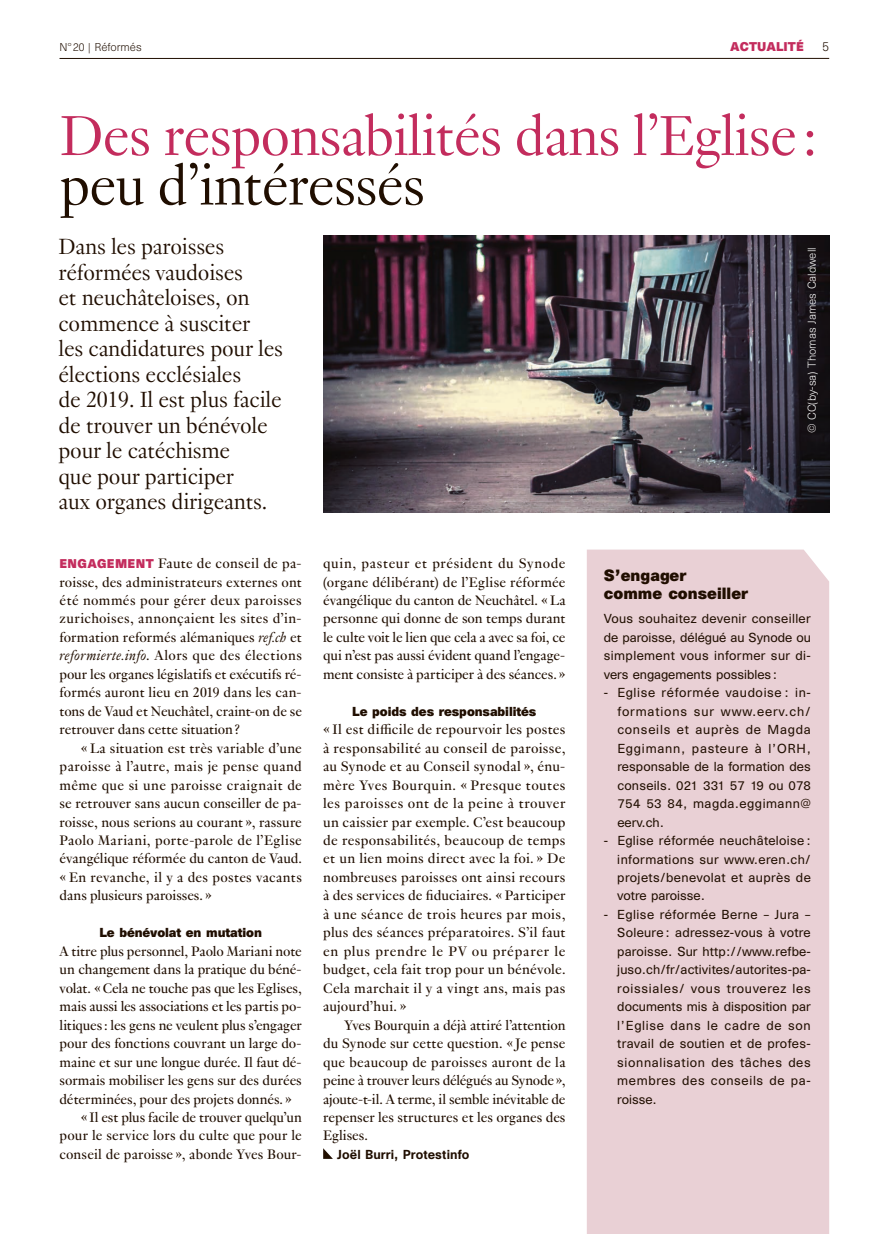
<style>
.page{position:relative;width:893px;height:1234px;background:#fff}
.page>*{position:absolute;margin:0;border:0;box-sizing:border-box;transform-origin:0 0}
.t1{font:300 61.5px "Genath";letter-spacing:-.02em;color:#c32c5d}
.t2{font:300 61.5px "Genath";letter-spacing:-.02em;color:#200e00}
.t3{font:300 24px/25.5px "Genath";letter-spacing:-.01em;color:#200e00}
.t4{font:15px/18.5px "Genath";letter-spacing:-.005em;color:#200e00;text-align:justify}
.t5{font:700 15px/18.5px "Unica SB";color:#200e00}
.t6{font:12px/18.5px "Unica SB";letter-spacing:.03em;color:#200e00;text-align:justify}
.t7{font:700 12px "Unica SB";letter-spacing:-.01em;color:#200e00}
.t8{font:500 12px "Unica SB";letter-spacing:.01em;color:#200e00}
.t9{font:300 12px "Unica SB";color:#200e00}
.t10{font:700 11.7px "Unica SB";letter-spacing:.01em;color:#c32c5d}
.t11{font:300 10.5px "Unica SB";color:#fff}
.t12{font:300 10.5px "Unica SB";color:#200e00}
.s1{font-family:"Unica SB";font-weight:700;font-size:11.7px;color:#c32c5d}
.s2{font-style:italic}
</style>
<div class="page">
<svg style="left:323px;top:1148px;width:9px;height:10px"></svg>
<img style="left:323px;top:236px;width:506px;height:276px">
<div style="left:587px;top:549px;width:242px;height:684px;background:#e9d0d5"></div>
<hr style="left:60px;top:58px;width:769px;height:1px;background:#200e00">
<p class="t12" style="left:60px;top:41px;width:84px">N° 20 | Réformés</p>
<p class="t10" style="left:730px;top:39px;width:75px">ACTUALITÉ</p>
<p class="t9" style="left:823px;top:40px;width:8px">5</p>
<h1 class="t1" style="left:60px;top:92px;width:759px">Des responsabilités dans l’Eglise :</h1>
<h1 class="t2" style="left:60px;top:142px;width:367px">peu d’intéressés</h1>
<p class="t3" style="left:58px;top:232px;width:226px">Dans les paroisses réformées vaudoises<br>et neuchâteloises, on commence à susciter<br>les candidatures pour les élections ecclésiales<br>de 2019. Il est plus facile de trouver un bénévole pour le catéchisme<br>que pour participer<br>aux organes dirigeants.</p>
<p class="t4" style="left:60px;top:553px;width:244px"><span class="s1">ENGAGEMENT</span> Faute de conseil de pa&shy;roisse, des administrateurs externes ont été nommés pour gérer deux paroisses zurichoises, annonçaient les sites d’in&shy;formation reformés alémaniques <span class="s2">ref.ch</span> et <span class="s2">reformierte.info</span>. Alors que des élections pour les organes législatifs et exécutifs ré&shy;formés auront lieu en 2019 dans les can&shy;tons de Vaud et Neuchâtel, craint-on de se retrouver dans cette situation ?</p>
<p class="t4" style="left:60px;top:737px;width:244px;text-indent:21px">« La situation est très variable d’une paroisse à l’autre, mais je pense quand même que si une paroisse craignait de se retrouver sans aucun conseiller de pa&shy;roisse, nous serions au courant », rassure Paolo Mariani, porte-parole de l’Eglise évangélique réformée du canton de Vaud. « En revanche, il y a des postes vacants dans plusieurs paroisses. »</p>
<p class="t7" style="left:99px;top:925px;width:164px">Le bénévolat en mutation</p>
<p class="t4" style="left:60px;top:940px;width:244px">A titre plus personnel, Paolo Mariani note</p>
<p class="t4" style="left:60px;top:958px;width:244px">un changement dans la pratique du béné-</p>
<p class="t4" style="left:60px;top:977px;width:244px">volat. « Cela ne touche pas que les Eglises,</p>
<p class="t4" style="left:60px;top:995px;width:244px">mais aussi les associations et les partis po-</p>
<p class="t4" style="left:60px;top:1014px;width:244px">litiques : les gens ne veulent plus s’engager</p>
<p class="t4" style="left:60px;top:1032px;width:244px">pour des fonctions couvrant un large do-</p>
<p class="t4" style="left:60px;top:1051px;width:244px">maine et sur une longue durée. Il faut dé-</p>
<p class="t4" style="left:60px;top:1069px;width:244px">sormais mobiliser les gens sur des durées</p>
<p class="t4" style="left:60px;top:1088px;width:234px">déterminées, pour des projets donnés. »</p>
<p class="t4" style="left:81px;top:1106px;width:223px">« Il est plus facile de trouver quelqu’un</p>
<p class="t4" style="left:60px;top:1125px;width:244px">pour le service lors du culte que pour le</p>
<p class="t4" style="left:60px;top:1143px;width:244px">conseil de paroisse », abonde Yves Bour-</p>
<p class="t4" style="left:323px;top:553px;width:244px">quin, pasteur et président du Synode (organe délibérant) de l’Eglise réformée évangélique du canton de Neuchâtel. « La personne qui donne de son temps durant le culte voit le lien que cela a avec sa foi, ce qui n’est pas aussi évident quand l’engage&shy;ment consiste à participer à des séances. »</p>
<p class="t7" style="left:352px;top:703px;width:186px">Le poids des responsabilités</p>
<p class="t4" style="left:323px;top:719px;width:244px">« Il est difficile de repourvoir les postes à responsabilité au conseil de paroisse, au Synode et au Conseil synodal », énu&shy;mère Yves Bourquin. « Presque toutes les paroisses ont de la peine à trouver un caissier par exemple. C’est beaucoup de responsabilités, beaucoup de temps et un lien moins direct avec la foi. » De nombreuses paroisses ont ainsi recours à des services de fiduciaires. « Participer à une séance de trois heures par mois, plus des séances préparatoires. S’il faut en plus prendre le PV ou préparer le budget, cela fait trop pour un bénévole.<br>Cela marchait il y a vingt ans, mais pas aujourd’hui. »</p>
<p class="t4" style="left:323px;top:1014px;width:244px;text-indent:21px">Yves Bourquin a déjà attiré l’attention du Synode sur cette question. « Je pense que beaucoup de paroisses auront de la peine à trouver leurs délégués au Synode », ajoute-t-il. A terme, il semble inévitable de repenser les structures et les organes des Eglises.</p>
<p class="t8" style="left:337px;top:1146px;width:134px">Joël Burri, Protestinfo</p>
<p class="t11" style="left:806px;top:433px;width:187px;rotate:-90deg">© CC(by-sa) Thomas James Caldwell</p>
<p class="t5" style="left:604px;top:567px;width:146px">S’engager comme conseiller</p>
<p class="t6" style="left:604px;top:610px;width:209px">Vous souhaitez devenir conseiller de paroisse, délégué au Synode ou simplement vous informer sur di&shy;vers engagements possibles :</p>
<p class="t6" style="left:617px;top:684px;width:195px;text-indent:-13px">- Eglise réformée vaudoise : in&shy;formations sur www.eerv.ch/ conseils et auprès de Magda Eggimann, pasteure à l’ORH, responsable de la formation des conseils. 021 331 57 19 ou 078<br>754 53 84, magda.eggimann@ eerv.ch.</p>
<p class="t6" style="left:617px;top:831px;width:195px;text-indent:-13px">- Eglise réformée neuchâteloise : informations sur www.eren.ch/ projets/benevolat et auprès de votre paroisse.</p>
<p class="t6" style="left:617px;top:905px;width:195px;text-indent:-13px">- Eglise réformée Berne – Jura – Soleure : adressez-vous à votre paroisse. Sur http://www.refbe&shy;juso.ch/fr/activites/autorites-pa&shy;roissiales/ vous trouverez les documents mis à disposition par l’Eglise dans le cadre de son travail de soutien et de profes&shy;sionnalisation des tâches des membres des conseils de pa&shy;roisse.</p>
</div>
